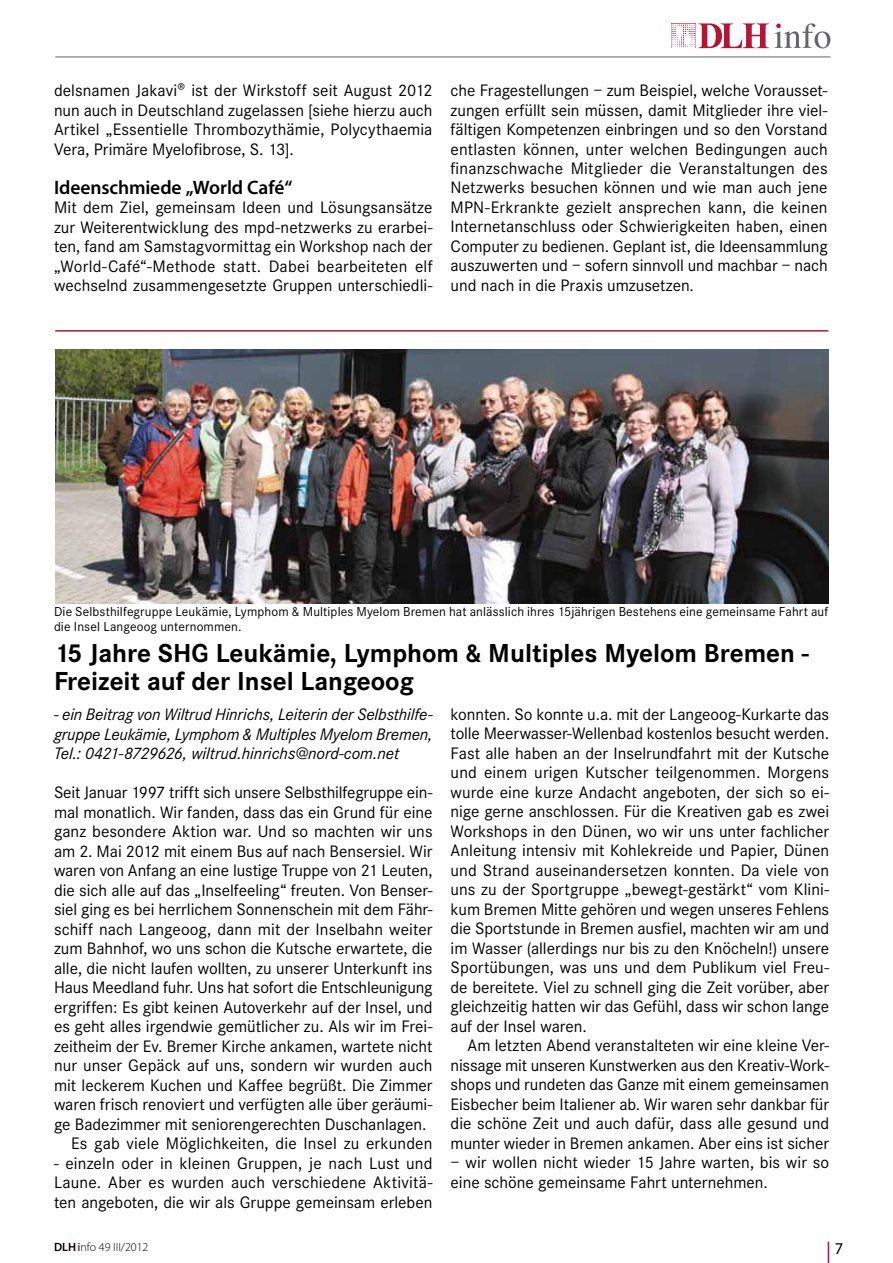
<style>
.page{position:relative;width:893px;height:1263px;background:#fff}
.page>*{position:absolute;margin:0;border:0;box-sizing:border-box;transform-origin:0 0}
.t1{font:700 27px/28.5px "Corporate S";color:#000}
.t2{font:600 19.5px "Myriad Pro";letter-spacing:-.005em;color:#000}
.t3{font:17.25px/19.5px "Corporate S";color:#000;text-align:justify}
.t4{font:italic 17.25px/19.5px "Corporate S";letter-spacing:-.005em;color:#000;text-align:justify}
.t5{font:16.5px "Myriad Pro";color:#000}
.t6{font:13.5px/15px "Corporate S";letter-spacing:.01em;color:#000}
.t7{font:300 12px "Myriad Pro";color:#000}
.s1{font-weight:600}
.s2{font-weight:600;color:#b51434}
</style>
<div class="page">
<hr style="left:55px;top:330px;width:773px;height:2px;background:#b51434">
<img style="left:55px;top:350px;width:773px;height:253px">
<svg style="left:671px;top:23px;width:159px;height:25px"></svg>
<hr style="left:55px;top:57px;width:775px;height:1px;background:#646567">
<svg style="left:828px;top:1242px;width:1px;height:21px"></svg>
<p class="t3" style="left:54px;top:81px;width:380px">delsnamen Jakavi® ist der Wirkstoff seit August 2012 nun auch in Deutschland zugelassen [siehe hierzu auch Artikel „Essentielle Thrombozythämie, Polycythaemia Vera, Primäre Myelofibrose, S. 13].</p>
<p class="t2" style="left:54px;top:175px;width:240px">Ideenschmiede „World Café“</p>
<p class="t3" style="left:54px;top:198px;width:380px">Mit dem Ziel, gemeinsam Ideen und Lösungsansätze zur Weiterentwicklung des mpd-netzwerks zu erarbei&shy;ten, fand am Samstagvormittag ein Workshop nach der „World-Café“-Methode statt. Dabei bearbeiteten elf wechselnd zusammengesetzte Gruppen unterschiedli-</p>
<p class="t3" style="left:451px;top:81px;width:379px">che Fragestellungen – zum Beispiel, welche Vorausset&shy;zungen erfüllt sein müssen, damit Mitglieder ihre viel&shy;fältigen Kompetenzen einbringen und so den Vorstand entlasten können, unter welchen Bedingungen auch finanzschwache Mitglieder die Veranstaltungen des Netzwerks besuchen können und wie man auch jene MPN-Erkrankte gezielt ansprechen kann, die keinen Internetanschluss oder Schwierigkeiten haben, einen Computer zu bedienen. Geplant ist, die Ideensammlung auszuwerten und – sofern sinnvoll und machbar – nach und nach in die Praxis umzusetzen.</p>
<p class="t6" style="left:54px;top:605px;width:776px">Die Selbsthilfegruppe Leukämie, Lymphom &amp; Multiples Myelom Bremen hat anlässlich ihres 15jährigen Bestehens eine gemeinsame Fahrt auf die Insel Langeoog unternommen.</p>
<h1 class="t1" style="left:54px;top:639px;width:756px">15 Jahre SHG Leukämie, Lymphom &amp; Multiples Myelom Bremen -<br>Freizeit auf der Insel Langeoog</h1>
<p class="t4" style="left:54px;top:705px;width:380px">- ein Beitrag von Wiltrud Hinrichs, Leiterin der Selbsthilfe&shy;gruppe Leukämie, Lymphom &amp; Multiples Myelom Bremen, Tel.: 0421-8729626, wiltrud.hinrichs@nord-com.net</p>
<p class="t3" style="left:54px;top:783px;width:380px">Seit Januar 1997 trifft sich unsere Selbsthilfegruppe ein-</p>
<p class="t3" style="left:54px;top:802px;width:380px">mal monatlich. Wir fanden, dass das ein Grund für eine</p>
<p class="t3" style="left:54px;top:822px;width:380px">ganz besondere Aktion war. Und so machten wir uns</p>
<p class="t3" style="left:54px;top:841px;width:380px">am 2. Mai 2012 mit einem Bus auf nach Bensersiel. Wir</p>
<p class="t3" style="left:54px;top:861px;width:380px">waren von Anfang an eine lustige Truppe von 21 Leuten,</p>
<p class="t3" style="left:54px;top:880px;width:380px">die sich alle auf das „Inselfeeling“ freuten. Von Benser-</p>
<p class="t3" style="left:54px;top:900px;width:380px">siel ging es bei herrlichem Sonnenschein mit dem Fähr-</p>
<p class="t3" style="left:54px;top:919px;width:380px">schiff nach Langeoog, dann mit der Inselbahn weiter</p>
<p class="t3" style="left:54px;top:939px;width:380px">zum Bahnhof, wo uns schon die Kutsche erwartete, die</p>
<p class="t3" style="left:54px;top:958px;width:380px">alle, die nicht laufen wollten, zu unserer Unterkunft ins</p>
<p class="t3" style="left:54px;top:978px;width:380px">Haus Meedland fuhr. Uns hat sofort die Entschleunigung</p>
<p class="t3" style="left:54px;top:997px;width:380px">ergriffen: Es gibt keinen Autoverkehr auf der Insel, und</p>
<p class="t3" style="left:54px;top:1017px;width:380px">es geht alles irgendwie gemütlicher zu. Als wir im Frei-</p>
<p class="t3" style="left:54px;top:1036px;width:380px">zeitheim der Ev. Bremer Kirche ankamen, wartete nicht</p>
<p class="t3" style="left:54px;top:1056px;width:380px">nur unser Gepäck auf uns, sondern wir wurden auch</p>
<p class="t3" style="left:54px;top:1075px;width:380px">mit leckerem Kuchen und Kaffee begrüßt. Die Zimmer</p>
<p class="t3" style="left:54px;top:1095px;width:380px">waren frisch renoviert und verfügten alle über geräumi-</p>
<p class="t3" style="left:54px;top:1114px;width:374px">ge Badezimmer mit seniorengerechten Duschanlagen.</p>
<p class="t3" style="left:71px;top:1134px;width:363px">Es gab viele Möglichkeiten, die Insel zu erkunden</p>
<p class="t3" style="left:54px;top:1153px;width:380px">- einzeln oder in kleinen Gruppen, je nach Lust und Laune. Aber es wurden auch verschiedene Aktivitä&shy;ten angeboten, die wir als Gruppe gemeinsam erleben</p>
<p class="t3" style="left:451px;top:705px;width:380px">konnten. So konnte u.a. mit der Langeoog-Kurkarte das tolle Meerwasser-Wellenbad kostenlos besucht werden.<br>Fast alle haben an der Inselrundfahrt mit der Kutsche und einem urigen Kutscher teilgenommen. Morgens wurde eine kurze Andacht angeboten, der sich so ei&shy;nige gerne anschlossen. Für die Kreativen gab es zwei Workshops in den Dünen, wo wir uns unter fachlicher Anleitung intensiv mit Kohlekreide und Papier, Dünen und Strand auseinandersetzen konnten. Da viele von uns zu der Sportgruppe „bewegt-gestärkt“ vom Klini&shy;kum Bremen Mitte gehören und wegen unseres Fehlens die Sportstunde in Bremen ausfiel, machten wir am und im Wasser (allerdings nur bis zu den Knöcheln!) unsere Sportübungen, was uns und dem Publikum viel Freu&shy;de bereitete. Viel zu schnell ging die Zeit vorüber, aber gleichzeitig hatten wir das Gefühl, dass wir schon lange auf der Insel waren.</p>
<p class="t3" style="left:451px;top:1036px;width:380px;text-indent:17px">Am letzten Abend veranstalteten wir eine kleine Ver&shy;nissage mit unseren Kunstwerken aus den Kreativ-Work&shy;shops und rundeten das Ganze mit einem gemeinsamen Eisbecher beim Italiener ab. Wir waren sehr dankbar für die schöne Zeit und auch dafür, dass alle gesund und munter wieder in Bremen ankamen. Aber eins ist sicher</p>
<p class="t3" style="left:451px;top:1153px;width:380px">– wir wollen nicht wieder 15 Jahre warten, bis wir so eine schöne gemeinsame Fahrt unternehmen.</p>
<p class="t7" style="left:54px;top:1239px;width:96px"><span class="s1">DLH</span><span class="s2">i</span>nfo 49 III/2012</p>
<p class="t5" style="left:835px;top:1238px;width:10px">7</p>
</div>
